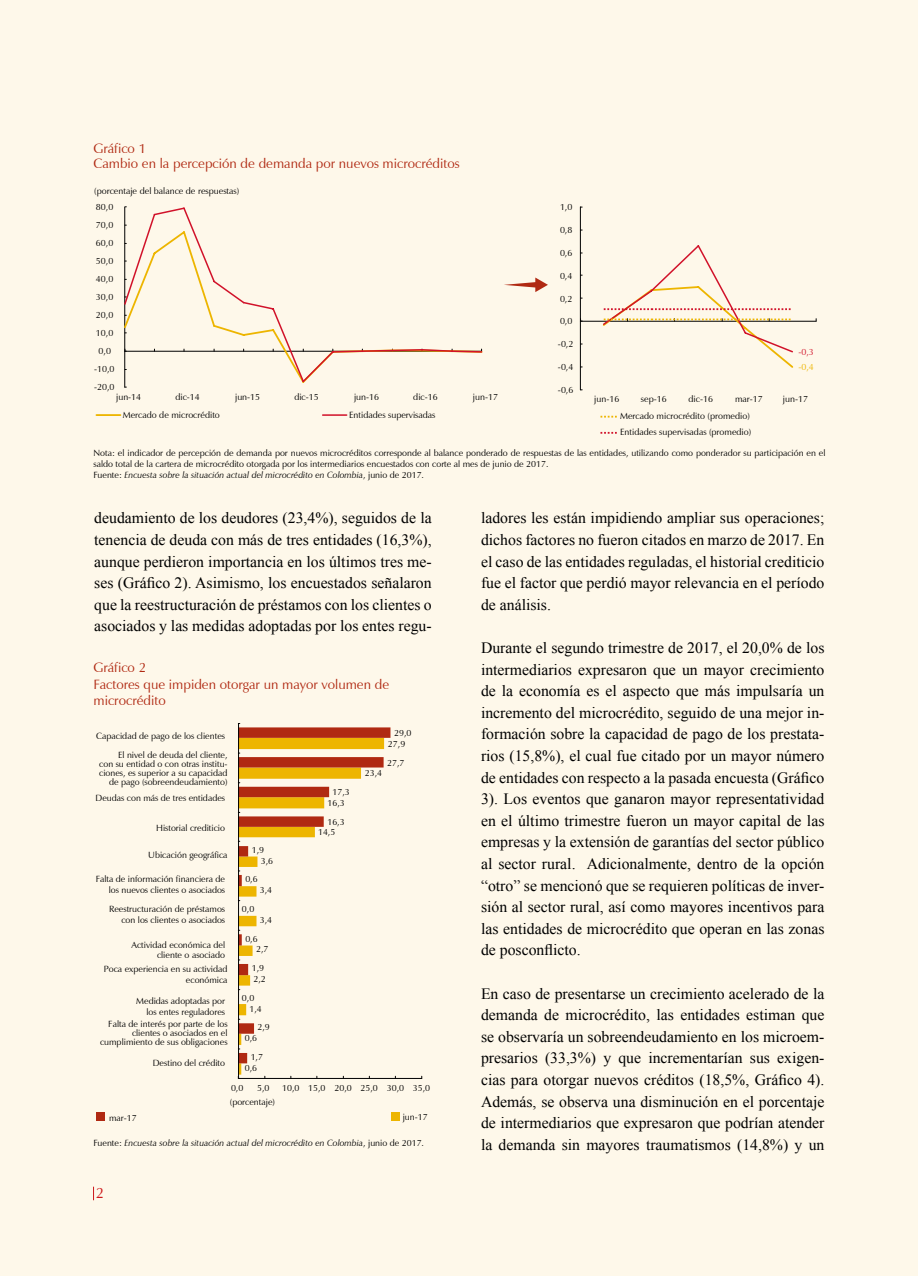
<style>
.page{position:relative;width:918px;height:1276px;background:#fff}
.page>*{position:absolute;margin:0;border:0;box-sizing:border-box;transform-origin:0 0}
.t1{font:15.75px/21.6px "Times New Roman";color:#000;text-align:justify}
.t2{font:15px "Zapf Humanist 601 BT";color:#cd171a}
.t3{font:13.5px/16.2px "Zapf Humanist 601 BT";color:#b02912}
.t4{font:9px/10.8px "Zapf Humanist 601 BT";color:#000;text-align:right}
.t5{font:italic 9px "Zapf Humanist 601 BT";color:#000}
.t6{font:9px "Zapf Humanist 601 BT";color:#edb500}
.t7{font:9px "Zapf Humanist 601 BT";color:#d1122a}
.s1{font-style:italic}
.s2{font-style:normal}
</style>
<div class="page">
<div style="left:0;top:0;width:917px;height:1276px;background:#fef8ea"></div>
<svg style="left:93px;top:1186px;width:1px;height:14px"></svg>
<hr style="left:96px;top:414px;width:24px;height:2px;background:#edb500">
<hr style="left:323px;top:414px;width:24px;height:2px;background:#d1122a">
<svg style="left:601px;top:416px;width:16px;height:1px"></svg>
<svg style="left:601px;top:432px;width:16px;height:2px"></svg>
<svg style="left:504px;top:277px;width:44px;height:15px"></svg>
<hr style="left:124px;top:207px;width:1px;height:180px;background:#000">
<svg style="left:124px;top:206px;width:359px;height:177px"></svg>
<hr style="left:580px;top:207px;width:1px;height:183px;background:#000">
<hr style="left:580px;top:321px;width:236px;height:1px;background:#000">
<svg style="left:601px;top:245px;width:194px;height:123px"></svg>
<div style="left:97px;top:1112px;width:8px;height:9px;background:#b02912"></div>
<div style="left:391px;top:1112px;width:8px;height:9px;background:#edb500"></div>
<svg style="left:239px;top:727px;width:151px;height:336px"></svg>
<hr style="left:239px;top:1078px;width:183px;height:1px;background:#000">
<hr style="left:238px;top:723px;width:1px;height:355px;background:#000">
<p class="t3" style="left:94px;top:141px;width:368px;line-height:15px">Gráfico 1<br>Cambio en la percepción de demanda por nuevos microcréditos</p>
<p class="t4" style="left:94px;top:185px;width:147px">(porcentaje del balance de respuestas)</p>
<p class="t4" style="left:96px;top:201px;width:19px">80,0</p>
<p class="t4" style="left:96px;top:219px;width:19px">70,0</p>
<p class="t4" style="left:96px;top:237px;width:19px">60,0</p>
<p class="t4" style="left:96px;top:255px;width:19px">50,0</p>
<p class="t4" style="left:96px;top:273px;width:19px">40,0</p>
<p class="t4" style="left:96px;top:291px;width:19px">30,0</p>
<p class="t4" style="left:96px;top:309px;width:19px">20,0</p>
<p class="t4" style="left:96px;top:327px;width:19px">10,0</p>
<p class="t4" style="left:99px;top:345px;width:14px">0,0</p>
<p class="t4" style="left:94px;top:363px;width:22px">-10,0</p>
<p class="t4" style="left:94px;top:381px;width:22px">-20,0</p>
<p class="t4" style="left:116px;top:391px;width:27px">jun-14</p>
<p class="t4" style="left:175px;top:391px;width:26px">dic-14</p>
<p class="t4" style="left:235px;top:391px;width:27px">jun-15</p>
<p class="t4" style="left:294px;top:391px;width:26px">dic-15</p>
<p class="t4" style="left:354px;top:391px;width:27px">jun-16</p>
<p class="t4" style="left:413px;top:391px;width:26px">dic-16</p>
<p class="t4" style="left:473px;top:391px;width:27px">jun-17</p>
<p class="t4" style="left:560px;top:201px;width:14px">1,0</p>
<p class="t4" style="left:560px;top:224px;width:14px">0,8</p>
<p class="t4" style="left:560px;top:247px;width:14px">0,6</p>
<p class="t4" style="left:560px;top:270px;width:14px">0,4</p>
<p class="t4" style="left:560px;top:293px;width:14px">0,2</p>
<p class="t4" style="left:560px;top:316px;width:14px">0,0</p>
<p class="t4" style="left:558px;top:339px;width:17px">-0,2</p>
<p class="t4" style="left:558px;top:362px;width:17px">-0,4</p>
<p class="t4" style="left:558px;top:384px;width:17px">-0,6</p>
<p class="t7" style="left:798px;top:346px;width:17px">-0,3</p>
<p class="t6" style="left:798px;top:362px;width:17px">-0,4</p>
<p class="t4" style="left:594px;top:394px;width:27px">jun-16</p>
<p class="t4" style="left:641px;top:394px;width:27px">sep-16</p>
<p class="t4" style="left:689px;top:394px;width:26px">dic-16</p>
<p class="t4" style="left:735px;top:394px;width:29px">mar-17</p>
<p class="t4" style="left:783px;top:394px;width:27px">jun-17</p>
<p class="t4" style="left:123px;top:409px;width:99px">Mercado de microcrédito</p>
<p class="t4" style="left:349px;top:409px;width:88px">Entidades supervisadas</p>
<p class="t4" style="left:620px;top:408px;width:133px;line-height:15.5px;text-align:left">Mercado microcrédito (promedio)<br>Entidades supervisadas (promedio)</p>
<p class="t4" style="left:94px;top:448px;width:734px;text-align:left">Nota: el indicador de percepción de demanda por nuevos microcréditos corresponde al balance ponderado de respuestas de las entidades, utilizando como ponderador su participación en el saldo total de la cartera de microcrédito otorgada por los intermediarios encuestados con corte al mes de junio de 2017.<br>Fuente: <span class="s1">Encuesta sobre la situación actual del microcrédito en Colombia</span>, junio de 2017.</p>
<p class="t1" style="left:94px;top:507px;width:339px">deudamiento de los deudores (23,4%), seguidos de la tenencia de deuda con más de tres entidades (16,3%), aunque perdieron importancia en los últimos tres me&shy;ses (Gráfico 2). Asimismo, los encuestados señalaron que la reestructuración de préstamos con los clientes o asociados y las medidas adoptadas por los entes regu-</p>
<p class="t1" style="left:481px;top:507px;width:345px">ladores les están impidiendo ampliar sus operaciones; dichos factores no fueron citados en marzo de 2017. En el caso de las entidades reguladas, el historial crediticio fue el factor que perdió mayor relevancia en el período de análisis.</p>
<p class="t1" style="left:481px;top:636px;width:345px">Durante el segundo trimestre de 2017, el 20,0% de los intermediarios expresaron que un mayor crecimiento de la economía es el aspecto que más impulsaría un incremento del microcrédito, seguido de una mejor in&shy;formación sobre la capacidad de pago de los prestata&shy;rios (15,8%), el cual fue citado por un mayor número de entidades con respecto a la pasada encuesta (Gráfico 3). Los eventos que ganaron mayor representatividad en el último trimestre fueron un mayor capital de las empresas y la extensión de garantías del sector público al sector rural. Adicionalmente, dentro de la opción “otro” se mencionó que se requieren políticas de inver&shy;sión al sector rural, así como mayores incentivos para las entidades de microcrédito que operan en las zonas de posconflicto.</p>
<p class="t1" style="left:481px;top:982px;width:345px">En caso de presentarse un crecimiento acelerado de la demanda de microcrédito, las entidades estiman que se observaría un sobreendeudamiento en los microem&shy;presarios (33,3%) y que incrementarían sus exigen&shy;cias para otorgar nuevos créditos (18,5%, Gráfico 4).<br>Además, se observa una disminución en el porcentaje de intermediarios que expresaron que podrían atender la demanda sin mayores traumatismos (14,8%) y un</p>
<p class="t3" style="left:94px;top:659px;width:297px">Gráfico 2<br>Factores que impiden otorgar un mayor volumen de microcrédito</p>
<p class="t4" style="left:394px;top:727px;width:19px">29,0</p>
<p class="t4" style="left:96px;top:730px;width:130px">Capacidad de pago de los clientes</p>
<p class="t4" style="left:388px;top:738px;width:19px">27,9</p>
<p class="t4" style="left:99px;top:750px;width:130px;line-height:9px">El nivel de deuda del cliente,<br>con su entidad o con otras institu&shy;ciones, es superior a su capacidad de pago (sobreendeudamiento)</p>
<p class="t4" style="left:387px;top:757px;width:19px">27,7</p>
<p class="t4" style="left:365px;top:768px;width:19px">23,4</p>
<p class="t4" style="left:332px;top:786px;width:19px">17,3</p>
<p class="t4" style="left:96px;top:792px;width:131px">Deudas con más de tres entidades</p>
<p class="t4" style="left:156px;top:822px;width:71px">Historial crediticio</p>
<p class="t4" style="left:148px;top:850px;width:81px">Ubicación geográfica</p>
<p class="t4" style="left:328px;top:797px;width:19px">16,3</p>
<p class="t4" style="left:327px;top:816px;width:19px">16,3</p>
<p class="t4" style="left:318px;top:827px;width:19px">14,5</p>
<p class="t4" style="left:252px;top:844px;width:14px">1,9</p>
<p class="t4" style="left:261px;top:855px;width:14px">3,6</p>
<p class="t4" style="left:96px;top:874px;width:131px">Falta de información financiera de los nuevos clientes o asociados</p>
<p class="t4" style="left:245px;top:874px;width:14px">0,6</p>
<p class="t4" style="left:260px;top:884px;width:14px">3,4</p>
<p class="t4" style="left:109px;top:903px;width:118px">Reestructuración de préstamos con los clientes o asociados</p>
<p class="t4" style="left:242px;top:903px;width:14px">0,0</p>
<p class="t4" style="left:260px;top:914px;width:14px">3,4</p>
<p class="t4" style="left:245px;top:933px;width:14px">0,6</p>
<p class="t4" style="left:132px;top:939px;width:95px">Actividad económica del cliente o asociado</p>
<p class="t4" style="left:256px;top:944px;width:14px">2,7</p>
<p class="t4" style="left:252px;top:962px;width:14px">1,9</p>
<p class="t4" style="left:104px;top:963px;width:125px">Poca experiencia en su actividad económica</p>
<p class="t4" style="left:100px;top:1019px;width:129px;line-height:9px">Falta de interés por parte de los clientes o asociados en el cumplimiento de sus obligaciones</p>
<p class="t4" style="left:253px;top:973px;width:14px">2,2</p>
<p class="t4" style="left:242px;top:992px;width:14px">0,0</p>
<p class="t4" style="left:136px;top:995px;width:90px">Medidas adoptadas por los entes reguladores</p>
<p class="t4" style="left:249px;top:1003px;width:14px">1,4</p>
<p class="t4" style="left:257px;top:1022px;width:14px">2,9</p>
<p class="t4" style="left:245px;top:1032px;width:14px">0,6</p>
<p class="t4" style="left:251px;top:1051px;width:14px">1,7</p>
<p class="t4" style="left:153px;top:1058px;width:74px">Destino del crédito</p>
<p class="t4" style="left:245px;top:1062px;width:14px">0,6</p>
<p class="t4" style="left:231px;top:1082px;width:14px">0,0</p>
<p class="t4" style="left:257px;top:1082px;width:14px">5,0</p>
<p class="t4" style="left:282px;top:1082px;width:150px">10,0 15,0 20,0 25,0 30,0 35,0</p>
<p class="t4" style="left:230px;top:1096px;width:47px">(porcentaje)</p>
<p class="t4" style="left:109px;top:1112px;width:29px">mar-17</p>
<p class="t4" style="left:403px;top:1111px;width:26px">jun-17</p>
<p class="t5" style="left:94px;top:1137px;width:332px"><span class="s2">Fuente:</span> Encuesta sobre la situación actual del microcrédito en Colombia<span class="s2">, junio de 2017.</span></p>
<p class="t2" style="left:96px;top:1184px;width:10px">2</p>
</div>
